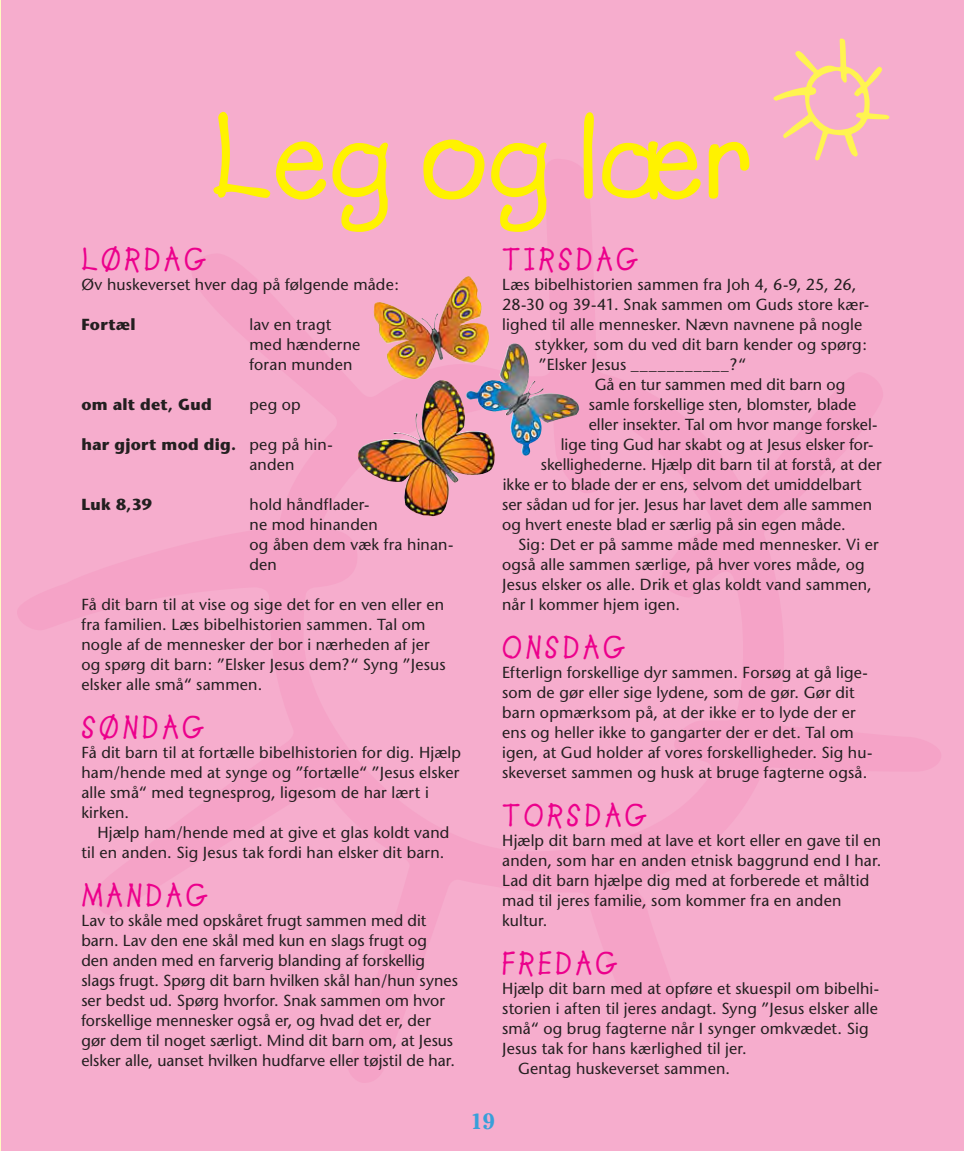
<style>
.page{position:relative;width:964px;height:1151px;background:#f6adcd}
.page>*{position:absolute;margin:0;border:0;box-sizing:border-box;transform-origin:0 0}
.t1{font:700 120px "Lemonade";color:#fff200}
.t2{font:700 32px "Lemonade";letter-spacing:.1em;color:#ec008c}
.t3{font:700 22px "Cheltenham";color:#389fd9}
.t4{font:16px/20px "Stone Sans";letter-spacing:.01em;color:#231f20}
.t5{font:700 16px/20px "Stone Sans";letter-spacing:.015em;color:#231f20}
.s1{font-weight:400}
</style>
<div class="page">
<svg style="left:357px;top:160px;width:461px;height:357px"></svg>
<img style="left:0;top:0;width:1px;height:1151px">
<svg style="left:773px;top:38px;width:116px;height:122px"></svg>
<img style="left:459px;top:317px;width:30px;height:44px">
<h1 class="t1" style="left:211px;top:119px;width:544px">Leg og lær</h1>
<h2 class="t2" style="left:81px;top:249px;width:127px">LØRDAG</h2>
<p class="t4" style="left:81px;top:276px;width:319px">Øv huskeverset hver dag på følgende måde:</p>
<p class="t5" style="left:81px;top:316px;width:56px">Fortæl</p>
<p class="t4" style="left:249px;top:316px;width:112px">lav en tragt med hænderne foran munden</p>
<p class="t5" style="left:81px;top:396px;width:132px">om alt det, Gud</p>
<p class="t4" style="left:249px;top:396px;width:53px">peg op</p>
<p class="t5" style="left:249px;top:436px;width:85px;text-indent:-168px">har gjort mod dig. <span class="s1">peg på hin&shy;anden</span></p>
<p class="t5" style="left:81px;top:496px;width:72px">Luk 8,39</p>
<p class="t4" style="left:249px;top:496px;width:205px">hold håndflader-<br>ne mod hinanden<br>og åben dem væk fra hinan&shy;den</p>
<p class="t4" style="left:81px;top:596px;width:366px">Få dit barn til at vise og sige det for en ven eller en fra familien. Læs bibelhistorien sammen. Tal om nogle af de mennesker der bor i nærheden af jer og spørg dit barn: ”Elsker Jesus dem?“ Syng ”Jesus elsker alle små“ sammen.</p>
<h2 class="t2" style="left:81px;top:717px;width:125px">SØNDAG</h2>
<p class="t4" style="left:81px;top:744px;width:381px">Få dit barn til at fortælle bibelhistorien for dig. Hjælp ham/hende med at synge og ”fortælle“ ”Jesus elsker alle små“ med tegnesprog, ligesom de har lært i kirken.</p>
<p class="t4" style="left:81px;top:824px;width:370px;text-indent:16px">Hjælp ham/hende med at give et glas koldt vand til en anden. Sig Jesus tak fordi han elsker dit barn.</p>
<h2 class="t2" style="left:81px;top:885px;width:128px">MANDAG</h2>
<p class="t4" style="left:81px;top:912px;width:378px">Lav to skåle med opskåret frugt sammen med dit barn. Lav den ene skål med kun en slags frugt og den anden med en farverig blanding af forskellig slags frugt. Spørg dit barn hvilken skål han/hun synes ser bedst ud. Spørg hvorfor. Snak sammen om hvor forskellige mennesker også er, og hvad det er, der gør dem til noget særligt. Mind dit barn om, at Jesus elsker alle, uanset hvilken hudfarve eller tøjstil de har.</p>
<h2 class="t2" style="left:502px;top:249px;width:138px">TIRSDAG</h2>
<p class="t4" style="left:502px;top:276px;width:356px">Læs bibelhistorien sammen fra Joh 4, 6-9, 25, 26,</p>
<p class="t4" style="left:502px;top:296px;width:369px">28-30 og 39-41. Snak sammen om Guds store kær-</p>
<p class="t4" style="left:502px;top:316px;width:362px">lighed til alle mennesker. Nævn navnene på nogle</p>
<p class="t4" style="left:535px;top:336px;width:334px">stykker, som du ved dit barn kender og spørg:</p>
<p class="t4" style="left:539px;top:356px;width:209px">”Elsker Jesus ___________?“</p>
<p class="t4" style="left:595px;top:376px;width:252px">Gå en tur sammen med dit barn og</p>
<p class="t4" style="left:589px;top:396px;width:269px">samle forskellige sten, blomster, blade</p>
<p class="t4" style="left:589px;top:416px;width:290px">eller insekter. Tal om hvor mange forskel-</p>
<p class="t4" style="left:561px;top:436px;width:314px">lige ting Gud har skabt og at Jesus elsker for-</p>
<p class="t4" style="left:541px;top:456px;width:342px">skellighederne. Hjælp dit barn til at forstå, at der</p>
<p class="t4" style="left:503px;top:476px;width:360px">ikke er to blade der er ens, selvom det umiddelbart</p>
<p class="t4" style="left:502px;top:496px;width:371px">ser sådan ud for jer. Jesus har lavet dem alle sammen</p>
<p class="t4" style="left:502px;top:516px;width:345px">og hvert eneste blad er særlig på sin egen måde.</p>
<p class="t4" style="left:518px;top:536px;width:362px">Sig: Det er på samme måde med mennesker. Vi er</p>
<p class="t4" style="left:502px;top:556px;width:364px">også alle sammen særlige, på hver vores måde, og</p>
<p class="t4" style="left:502px;top:576px;width:371px">Jesus elsker os alle. Drik et glas koldt vand sammen,</p>
<p class="t4" style="left:502px;top:596px;width:179px">når I kommer hjem igen.</p>
<h2 class="t2" style="left:502px;top:637px;width:125px">ONSDAG</h2>
<p class="t4" style="left:502px;top:664px;width:372px">Efterlign forskellige dyr sammen. Forsøg at gå lige&shy;som de gør eller sige lydene, som de gør. Gør dit barn opmærksom på, at der ikke er to lyde der er ens og heller ikke to gangarter der er det. Tal om igen, at Gud holder af vores forskelligheder. Sig hu&shy;skeverset sammen og husk at bruge fagterne også.</p>
<h2 class="t2" style="left:502px;top:805px;width:146px">TORSDAG</h2>
<p class="t4" style="left:502px;top:832px;width:381px">Hjælp dit barn med at lave et kort eller en gave til en anden, som har en anden etnisk baggrund end I har.<br>Lad dit barn hjælpe dig med at forberede et måltid mad til jeres familie, som kommer fra en anden kultur.</p>
<h2 class="t2" style="left:502px;top:953px;width:117px">FREDAG</h2>
<p class="t4" style="left:502px;top:980px;width:378px">Hjælp dit barn med at opføre et skuespil om bibelhi-</p>
<p class="t4" style="left:502px;top:1000px;width:377px">storien i aften til jeres andagt. Syng ”Jesus elsker alle</p>
<p class="t4" style="left:502px;top:1020px;width:368px">små“ og brug fagterne når I synger omkvædet. Sig</p>
<p class="t4" style="left:502px;top:1040px;width:246px">Jesus tak for hans kærlighed til jer.</p>
<p class="t4" style="left:518px;top:1060px;width:213px">Gentag huskeverset sammen.</p>
<h3 class="t3" style="left:470px;top:1113px;width:26px">19</h3>
</div>
